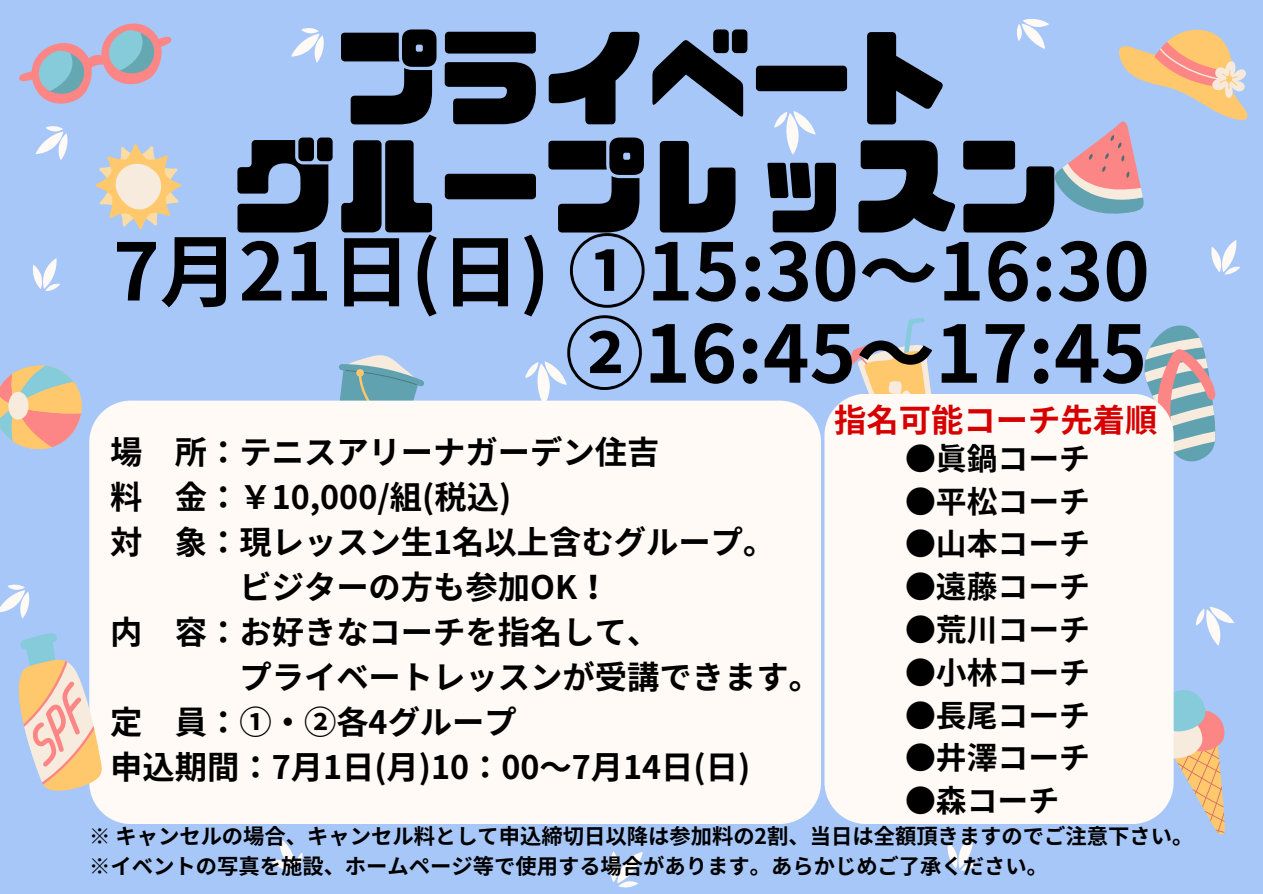
<style>
.page{position:relative;width:1263px;height:894px;background:#fff}
.page>*{position:absolute;margin:0;border:0;box-sizing:border-box;transform-origin:0 0}
.t1{font:103.65px/108px "CP Font";color:#000;text-align:center}
.t2{font:700 79.05px/82.2px "Noto Sans JP";color:#000;text-align:right}
.t3{font:700 32.25px "Noto Sans JP";color:#000}
.t4{font:700 32.25px "Noto Sans JP";color:#d60000}
.t5{font:700 30.75px "Noto Sans JP";color:#000}
.t6{font:700 21.3px "Noto Sans JP";color:#000}
.s1{font-weight:400}
</style>
<div class="page">
<div style="left:0;top:0;width:1263px;height:893px;background:#a7c7f9"></div>
<svg style="left:339px;top:355px;width:85px;height:45px"></svg>
<svg style="left:847px;top:318px;width:84px;height:75px"></svg>
<div style="left:89px;top:400px;width:732px;height:423px;background:#fffaf6"></div>
<svg style="left:1144px;top:325px;width:71px;height:137px"></svg>
<svg style="left:0;top:365px;width:82px;height:85px"></svg>
<svg style="left:18px;top:632px;width:84px;height:159px"></svg>
<svg style="left:19px;top:23px;width:153px;height:81px"></svg>
<svg style="left:95px;top:144px;width:87px;height:85px"></svg>
<svg style="left:1211px;top:240px;width:29px;height:34px"></svg>
<svg style="left:270px;top:838px;width:33px;height:33px"></svg>
<svg style="left:774px;top:111px;width:42px;height:44px"></svg>
<svg style="left:947px;top:835px;width:30px;height:35px"></svg>
<svg style="left:32px;top:258px;width:28px;height:33px"></svg>
<svg style="left:0;top:584px;width:30px;height:35px"></svg>
<svg style="left:1196px;top:606px;width:38px;height:40px"></svg>
<svg style="left:291px;top:28px;width:33px;height:35px"></svg>
<svg style="left:1017px;top:19px;width:231px;height:195px"></svg>
<svg style="left:609px;top:851px;width:34px;height:37px"></svg>
<svg style="left:1174px;top:690px;width:51px;height:144px"></svg>
<svg style="left:521px;top:361px;width:47px;height:45px"></svg>
<svg style="left:35px;top:126px;width:33px;height:34px"></svg>
<div style="left:824px;top:393px;width:350px;height:430px;background:#fffaf6"></div>
<p class="t1" style="left:231px;top:27px;width:831px">プライベート<br>グループレッスン</p>
<p class="t2" style="left:113px;top:226px;width:1038px">7月 21日 (日 ) ①15:30～16:30<br>②16:45～17:45</p>
<h1 class="t3" style="left:110px;top:426px;width:551px">場 所：テニスアリーナガーデン住吉</h1>
<h1 class="t3" style="left:110px;top:471px;width:403px">料 金：￥10,000/組(税込)</h1>
<h1 class="t3" style="left:110px;top:516px;width:667px">対 象：現レッスン生1名以上含むグループ。</h1>
<h1 class="t3" style="left:239px;top:561px;width:372px">ビジターの方も参加OK！</h1>
<h1 class="t3" style="left:110px;top:606px;width:551px">内 容：お好きなコーチを指名して、</h1>
<h1 class="t3" style="left:239px;top:651px;width:583px">プライベートレッスンが受講できます。</h1>
<h1 class="t3" style="left:110px;top:696px;width:408px">定 員：①・②各4グループ</h1>
<h1 class="t3" style="left:110px;top:741px;width:642px">申込期間：7月 1日 (月)10：00～7月 14日 (日)</h1>
<p class="t4" style="left:834px;top:395px;width:325px">指名可能コーチ先着順</p>
<p class="t5" style="left:905px;top:434px;width:186px">●眞鍋コーチ</p>
<p class="t5" style="left:905px;top:477px;width:186px">●平松コーチ</p>
<p class="t5" style="left:905px;top:519px;width:186px">●山本コーチ</p>
<p class="t5" style="left:905px;top:562px;width:186px">●遠藤コーチ</p>
<p class="t5" style="left:905px;top:605px;width:186px">●荒川コーチ</p>
<p class="t5" style="left:905px;top:648px;width:186px">●小林コーチ</p>
<p class="t5" style="left:905px;top:690px;width:186px"><span class="s1">●</span>長尾コーチ</p>
<p class="t5" style="left:905px;top:733px;width:186px">●井澤コーチ</p>
<p class="t5" style="left:905px;top:776px;width:156px">●森コーチ</p>
<p class="t6" style="left:89px;top:819px;width:1105px">※ キャンセルの場合、キャンセル料として申込締切日以降は参加料の2割、当日は全額頂きますのでご注意下さい。</p>
<p class="t6" style="left:89px;top:848px;width:960px">※イベントの写真を施設、ホームページ等で使用する場合があります。あらかじめご了承ください。</p>
</div>
